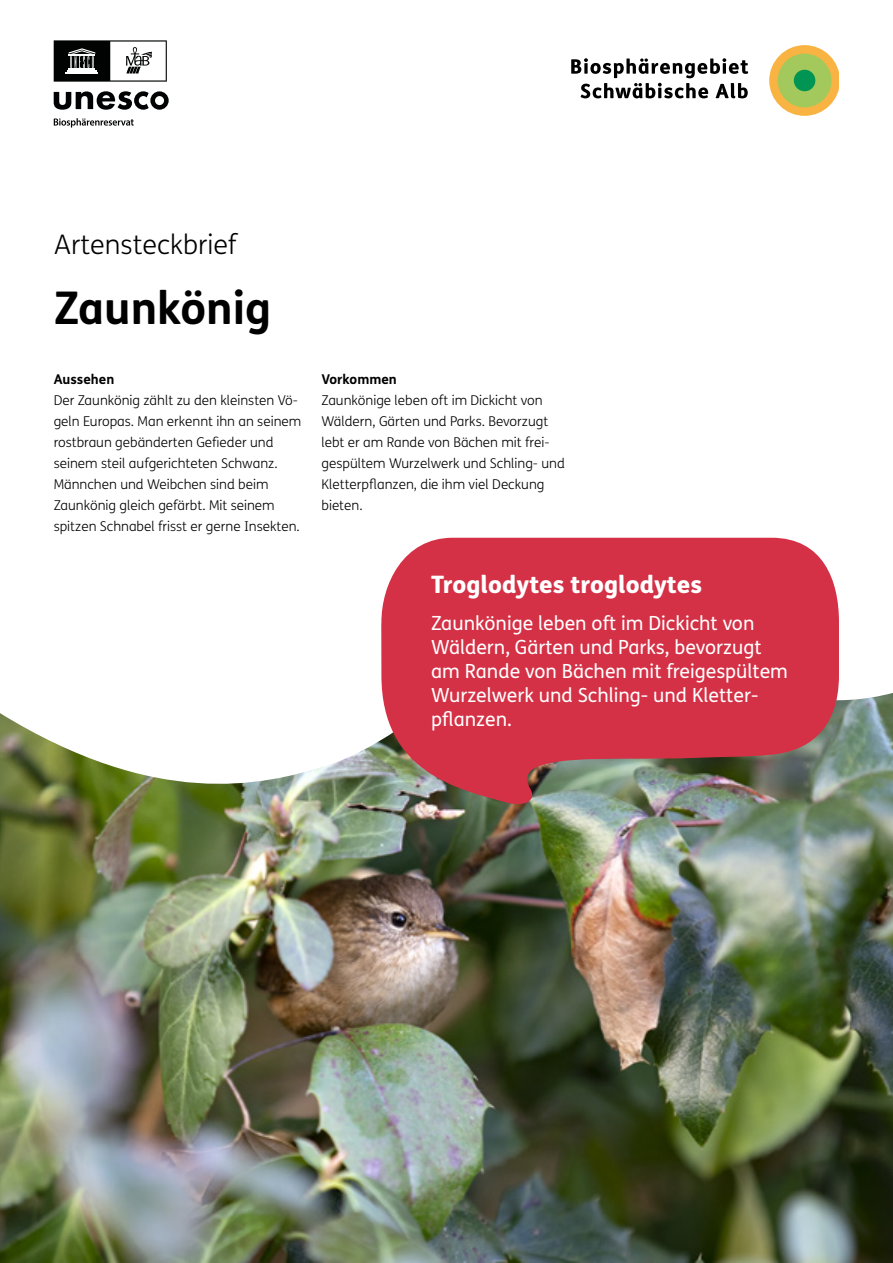
<style>
.page{position:relative;width:893px;height:1263px;background:#fff}
.page>*{position:absolute;margin:0;border:0;box-sizing:border-box;transform-origin:0 0}
.NNL_Headline{font:700 45px "FS Me";color:#000}
.t1{font:300 27px "FS Me";color:#000}
.NNL_Dialog_Head{font:800 24px "FS Me";color:#fff}
.NNL_Dialog_Copy{font:19.5px/24px "FS Me";color:#fff}
.NNL_Copy{font:300 13.5px/21px "FS Me";color:#000}
.NNL_Copy_bold{font:700 13.5px "FS Me";color:#000}
</style>
<div class="page">
<img style="left:0;top:693px;width:893px;height:570px">
<svg style="left:769px;top:45px;width:70px;height:71px"></svg>
<div style="left:778px;top:54px;width:53px;height:53px;background:#a3c95c;border-radius:50%"></div>
<div style="left:794px;top:70px;width:21px;height:21px;background:#009553;border-radius:50%"></div>
<svg style="left:571px;top:58px;width:177px;height:40px"></svg>
<svg style="left:381px;top:538px;width:458px;height:270px;background:#c64351"></svg>
<svg style="left:54px;top:91px;width:115px;height:19px"></svg>
<svg style="left:54px;top:40px;width:113px;height:42px"></svg>
<svg style="left:54px;top:118px;width:80px;height:10px"></svg>
<p class="t1" style="left:54px;top:226px;width:184px">Artensteckbrief</p>
<h1 class="NNL_Headline" style="left:54px;top:273px;width:219px">Zaunkönig</h1>
<p class="NNL_Copy_bold" style="left:54px;top:369px;width:62px">Aussehen</p>
<p class="NNL_Copy" style="left:54px;top:390px;width:249px">Der Zaunkönig zählt zu den kleinsten Vö&shy;geln Europas. Man erkennt ihn an seinem rostbraun gebänderten Gefieder und seinem steil aufgerichteten Schwanz.<br>Männchen und Weibchen sind beim Zaunkönig gleich gefärbt. Mit seinem spitzen Schnabel frisst er gerne Insekten.</p>
<p class="NNL_Copy_bold" style="left:321px;top:369px;width:77px">Vorkommen</p>
<p class="NNL_Copy" style="left:321px;top:390px;width:245px">Zaunkönige leben oft im Dickicht von<br>Wäldern, Gärten und Parks. Bevorzugt lebt er am Rande von Bächen mit frei&shy;gespültem Wurzelwerk und Schling- und<br>Kletterpflanzen, die ihm viel Deckung bieten.</p>
<p class="NNL_Dialog_Head" style="left:431px;top:565px;width:272px">Troglodytes troglodytes</p>
<p class="NNL_Dialog_Copy" style="left:431px;top:611px;width:358px">Zaunkönige leben oft im Dickicht von<br>Wäldern, Gärten und Parks, bevorzugt am Rande von Bächen mit freigespültem<br>Wurzelwerk und Schling- und Kletter&shy;pflanzen.</p>
</div>
